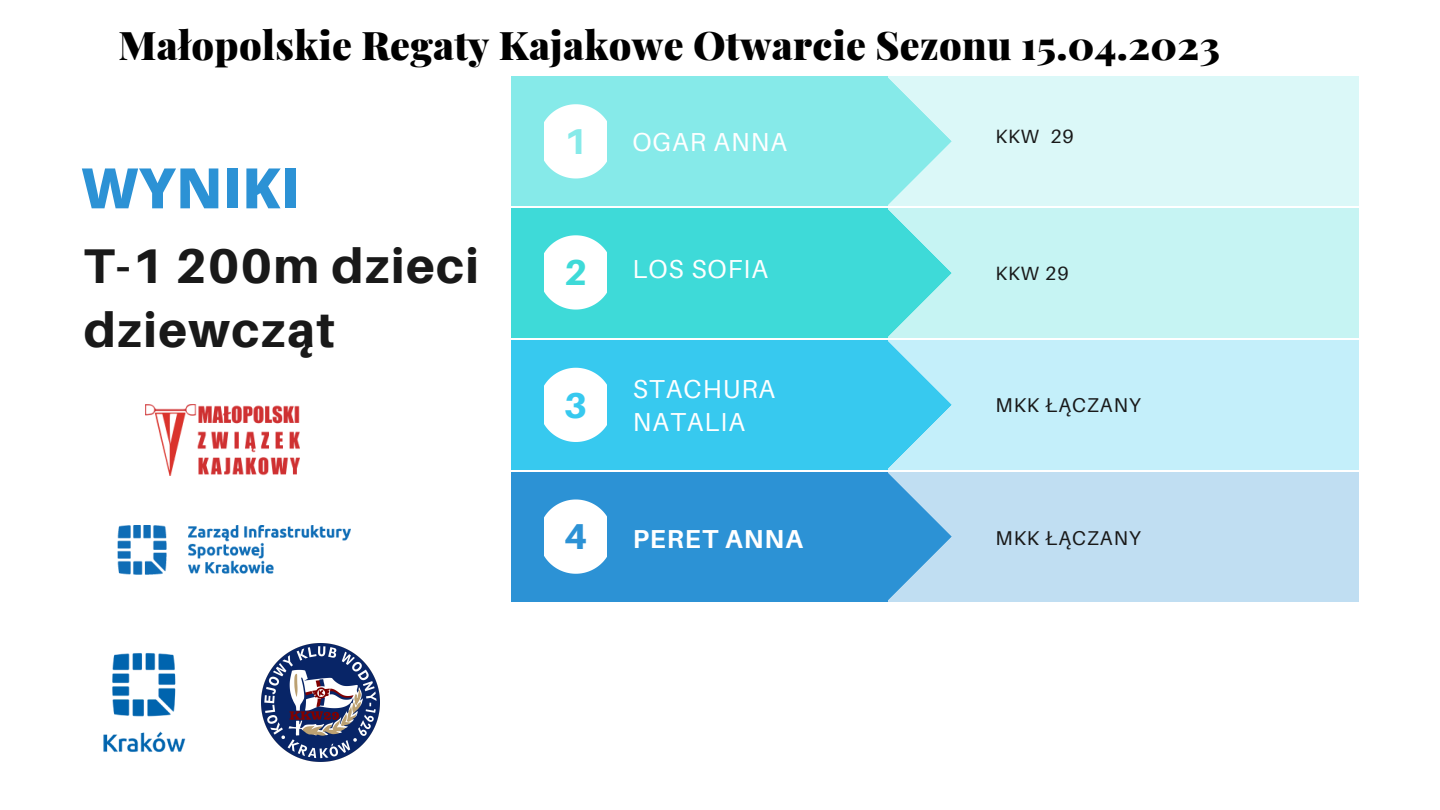
<style>
.page{position:relative;width:1440px;height:810px;background:#fff}
.page>*{position:absolute;margin:0;border:0;box-sizing:border-box;transform-origin:0 0}
.t1{font:800 55.8px "Open Sans";color:#2c92d5}
.t2{font:800 48.8px/63.8px "Aileron";letter-spacing:.03em;color:#191919}
.t3{font:900 39.5px "Playfair Display";letter-spacing:.01em;color:#000}
.t4{font:800 36px "Aileron";color:#86eae9}
.t5{font:800 36px "Aileron";color:#3edad8}
.t6{font:800 36px "Aileron";color:#37c9ef}
.t7{font:800 36px "Aileron";color:#2c92d5}
.t8{font:26px/33px "Aileron";letter-spacing:.04em;color:#fff}
.t9{font:700 26px "Aileron";letter-spacing:.04em;color:#fff}
.t10{font:20px "Aileron";letter-spacing:.05em;color:#191919}
.t11{font:19.2px "Aileron";letter-spacing:.05em;color:#191919}
</style>
<div class="page">
<div style="left:511px;top:77px;width:848px;height:129px;background:#dbf8f8"></div>
<div style="left:511px;top:77px;width:377px;height:129px;background:#86eae9"></div>
<div style="left:511px;top:208px;width:848px;height:130px;background:#c6f4f3"></div>
<div style="left:511px;top:208px;width:377px;height:130px;background:#3edad8"></div>
<div style="left:511px;top:340px;width:848px;height:130px;background:#c4effa"></div>
<div style="left:511px;top:340px;width:377px;height:130px;background:#37c9ef"></div>
<div style="left:511px;top:472px;width:848px;height:130px;background:#c0def2"></div>
<div style="left:511px;top:472px;width:377px;height:130px;background:#2c92d5"></div>
<svg style="left:888px;top:78px;width:64px;height:522px"></svg>
<svg style="left:545px;top:104px;width:61px;height:74px"></svg>
<svg style="left:545px;top:235px;width:61px;height:75px"></svg>
<svg style="left:545px;top:368px;width:61px;height:74px"></svg>
<svg style="left:545px;top:500px;width:61px;height:74px"></svg>
<img style="left:145px;top:405px;width:155px;height:70px">
<img style="left:118px;top:526px;width:232px;height:49px">
<img style="left:103px;top:653px;width:83px;height:99px">
<img style="left:262px;top:644px;width:117px;height:117px">
<p class="t3" style="left:119px;top:17px;width:1103px">Małopolskie Regaty Kajakowe Otwarcie Sezonu 15.04.2023</p>
<h1 class="t1" style="left:81px;top:149px;width:220px">WYNIKI</h1>
<p class="t2" style="left:84px;top:233px;width:397px">T-1 200m dzieci dziewcząt</p>
<p class="t4" style="left:564px;top:119px;width:25px">1</p>
<p class="t8" style="left:632px;top:125px;width:156px">OGAR ANNA</p>
<p class="t5" style="left:564px;top:250px;width:25px">2</p>
<p class="t6" style="left:564px;top:383px;width:25px">3</p>
<p class="t7" style="left:564px;top:514px;width:25px">4</p>
<p class="t8" style="left:632px;top:252px;width:137px">LOS SOFIA</p>
<p class="t8" style="left:633px;top:372px;width:144px">STACHURA<br>NATALIA</p>
<p class="t9" style="left:633px;top:522px;width:172px">PERET ANNA</p>
<p class="t11" style="left:996px;top:125px;width:80px">KKW 29</p>
<p class="t11" style="left:996px;top:261px;width:75px">KKW 29</p>
<p class="t10" style="left:996px;top:392px;width:147px">MKK ŁĄCZANY</p>
<p class="t10" style="left:996px;top:525px;width:147px">MKK ŁĄCZANY</p>
</div>
